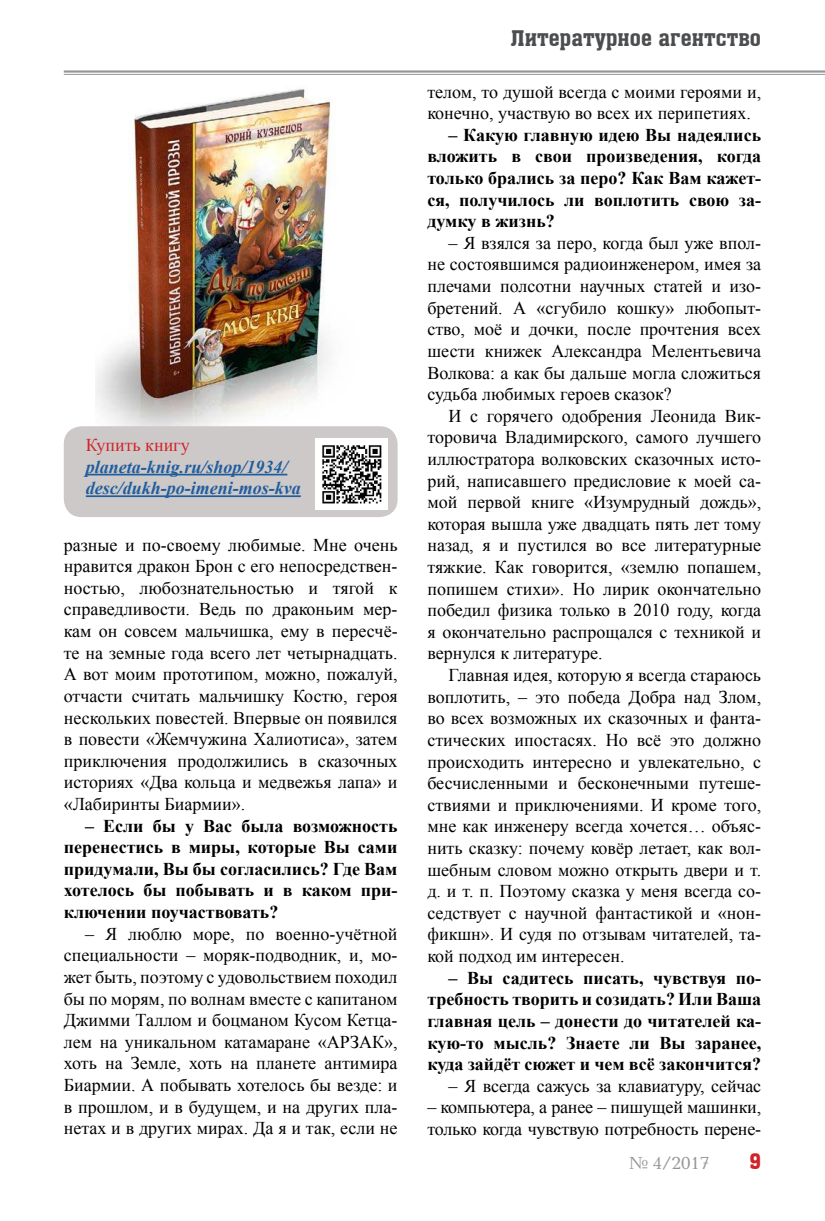
<style>
.page{position:relative;width:825px;height:1221px;background:#fff}
.page>*{position:absolute;margin:0;border:0;box-sizing:border-box;transform-origin:0 0}
.t1{font:21px "a Assuan";color:#4c4d4f}
.t2{font:21px "a Assuan";color:#d12229}
.t3{font:18px/21.6px "Times New Roman";color:#000;text-align:justify}
.t4{font:700 18px/21.6px "Times New Roman";color:#000;text-align:justify}
.t5{font:italic 700 18px/21.6px "Times New Roman";color:#205d9e}
.t6{font:18px "Times New Roman";color:#d12229}
.t7{font:18px "Baltica C";color:#939597}
</style>
<div class="page">
<hr style="left:64px;top:70px;width:761px;height:3px;background:#939597">
<hr style="left:64px;top:74px;width:761px;height:1px;background:#939597">
<img style="left:96px;top:89px;width:236px;height:337px">
<div style="left:64px;top:426px;width:334px;height:91px;background:#cdc9c8;border-radius:18px"></div>
<hr style="left:86px;top:473px;width:201px;height:2px;background:#205d9e">
<hr style="left:86px;top:495px;width:215px;height:2px;background:#205d9e">
<img style="left:316px;top:438px;width:72px;height:72px">
<p class="t6" style="left:86px;top:433px;width:105px">Купить книгу</p>
<p class="t5" style="left:86px;top:455px;width:216px">planeta-knig.ru/shop/1934/ desc/dukh-po-imeni-mos-kva</p>
<p class="t3" style="left:64px;top:533px;width:335px">разные и по-своему любимые. Мне очень нравится дракон Брон с его непосредствен&shy;ностью, любознательностью и тягой к справедливости. Ведь по драконьим мер&shy;кам он совсем мальчишка, ему в пересчё&shy;те на земные года всего лет четырнадцать.<br>А вот моим прототипом, можно, пожалуй, отчасти считать мальчишку Костю, героя нескольких повестей. Впервые он появился в повести «Жемчужина Халиотиса», затем приключения продолжились в сказочных историях «Два кольца и медвежья лапа» и «Лабиринты Биармии».</p>
<p class="t4" style="left:64px;top:814px;width:335px;text-indent:21px">– Если бы у Вас была возможность перенестись в миры, которые Вы сами придумали, Вы бы согласились? Где Вам хотелось бы побывать и в каком при&shy;ключении поучаствовать?</p>
<p class="t3" style="left:64px;top:922px;width:335px;text-indent:21px">– Я люблю море, по военно-учётной специальности – моряк-подводник, и, мо&shy;жет быть, поэтому с удовольствием походил бы по морям, по волнам вместе с капитаном Джимми Таллом и боцманом Кусом Кетца&shy;лем на уникальном катамаране «АРЗАК», хоть на Земле, хоть на планете антимира Биармии. А побывать хотелось бы везде: и в прошлом, и в будущем, и на других пла&shy;нетах и в других мирах. Да я и так, если не</p>
<p class="t1" style="left:511px;top:27px;width:252px">Литературное агентство</p>
<p class="t3" style="left:427px;top:80px;width:335px">телом, то душой всегда с моими героями и, конечно, участвую во всех их перипетиях.</p>
<p class="t4" style="left:427px;top:123px;width:335px;text-indent:21px">– Какую главную идею Вы надеялись вложить в свои произведения, когда только брались за перо? Как Вам кажет&shy;ся, получилось ли воплотить свою за&shy;думку в жизнь?</p>
<p class="t3" style="left:427px;top:232px;width:335px;text-indent:21px">– Я взялся за перо, когда был уже впол&shy;не состоявшимся радиоинженером, имея за плечами полсотни научных статей и изо&shy;бретений. А «сгубило кошку» любопыт&shy;ство, моё и дочки, после прочтения всех шести книжек Александра Мелентьевича Волкова: а как бы дальше могла сложиться судьба любимых героев сказок?</p>
<p class="t3" style="left:427px;top:404px;width:335px;text-indent:21px">И с горячего одобрения Леонида Вик&shy;торовича Владимирского, самого лучшего иллюстратора волковских сказочных исто&shy;рий, написавшего предисловие к моей са&shy;мой первой книге «Изумрудный дождь», которая вышла уже двадцать пять лет тому назад, я и пустился во все литературные тяжкие. Как говорится, «землю попашем, попишем стихи». Но лирик окончательно победил физика только в 2010 году, когда я окончательно распрощался с техникой и вернулся к литературе.</p>
<p class="t3" style="left:427px;top:664px;width:335px;text-indent:21px">Главная идея, которую я всегда стараюсь воплотить, – это победа Добра над Злом, во всех возможных их сказочных и фанта&shy;стических ипостасях. Но всё это должно происходить интересно и увлекательно, с бесчисленными и бесконечными путеше&shy;ствиями и приключениями. И кроме того, мне как инженеру всегда хочется… объяс&shy;нить сказку: почему ковёр летает, как вол&shy;шебным словом можно открыть двери и т. д. и т. п. Поэтому сказка у меня всегда со&shy;седствует с научной фантастикой и «нон&shy;фикшн». И судя по отзывам читателей, та&shy;кой подход им интересен.</p>
<p class="t4" style="left:427px;top:966px;width:335px;text-indent:21px">– Вы садитесь писать, чувствуя по&shy;требность творить и созидать? Или Ваша главная цель – донести до читателей ка&shy;кую-то мысль? Знаете ли Вы заранее, куда зайдёт сюжет и чем всё закончится?</p>
<p class="t3" style="left:449px;top:1074px;width:314px">– Я всегда сажусь за клавиатуру, сейчас</p>
<p class="t3" style="left:427px;top:1096px;width:335px">– компьютера, а ранее – пишущей машинки, только когда чувствую потребность перене-</p>
<p class="t7" style="left:629px;top:1151px;width:82px">№ 4/2017</p>
<p class="t2" style="left:749px;top:1149px;width:13px">9</p>
</div>
